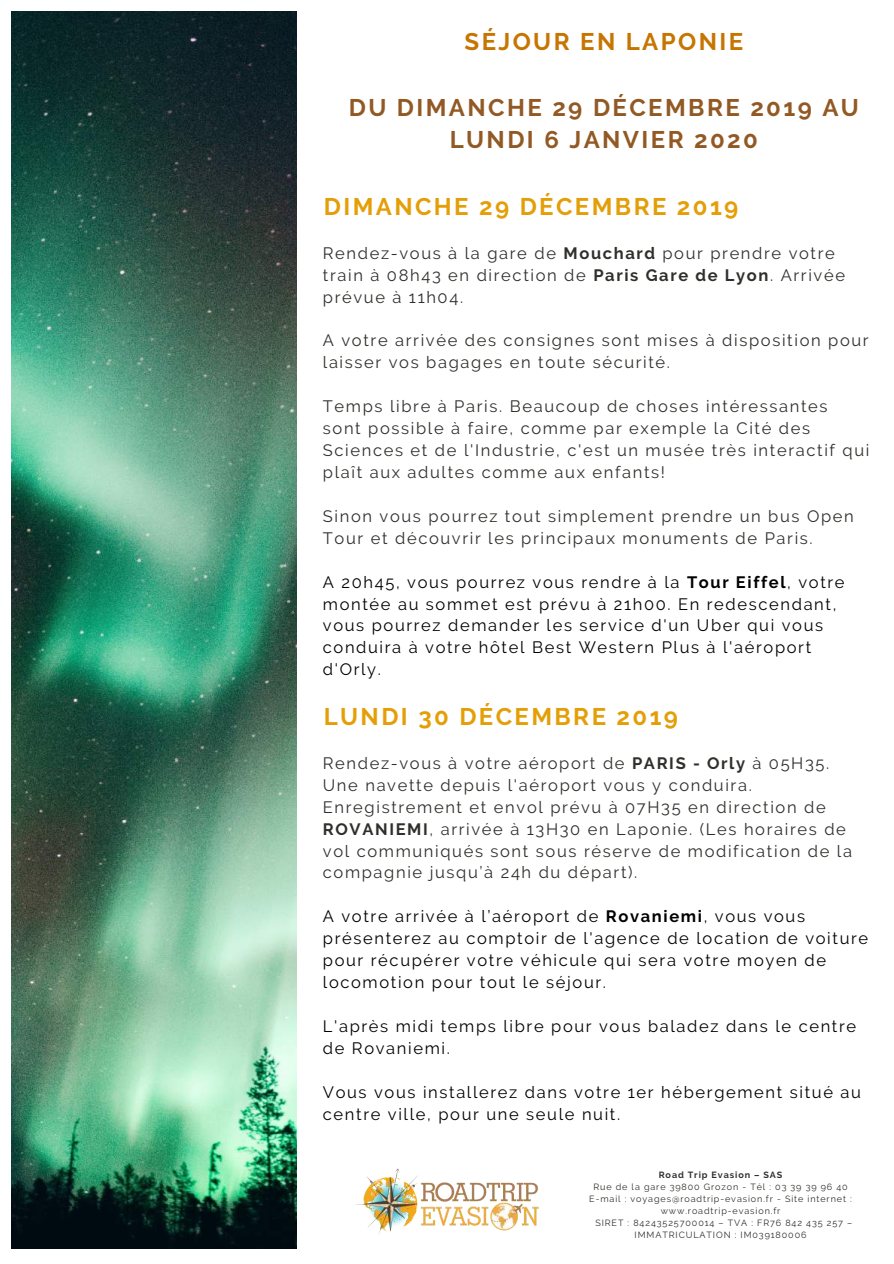
<style>
.page{position:relative;width:894px;height:1264px;background:#fff}
.page>*{position:absolute;margin:0;border:0;box-sizing:border-box;transform-origin:0 0}
.t1{font:700 24px/32.8px "Raleway";letter-spacing:.1em;color:#925924;text-align:center}
.t2{font:700 24px "Raleway";letter-spacing:.1em;color:#e49f08}
.t3{font:700 24px "Raleway";letter-spacing:.1em;color:#c67500}
.t4{font:16.5px/21.9px "Raleway";letter-spacing:.1em;color:#2f2f2c}
.t5{font:16.5px/21.9px "Raleway";letter-spacing:.1em;color:#000}
.t6{font:9px "Raleway";letter-spacing:.1em;color:#2f2f2c}
.t7{font:700 9px "Raleway";letter-spacing:.1em;color:#2f2f2c}
.s1{font-weight:700}
</style>
<div class="page">
<img style="left:11px;top:11px;width:285px;height:1237px">
<img style="left:356px;top:1168px;width:183px;height:67px">
<h1 class="t3" style="left:464px;top:27px;width:280px">SÉJOUR EN LAPONIE</h1>
<h1 class="t1" style="left:349px;top:91px;width:511px">DU DIMANCHE 29 DÉCEMBRE 2019 AU<br>LUNDI 6 JANVIER 2020</h1>
<h1 class="t2" style="left:324px;top:192px;width:416px">DIMANCHE 29 DÉCEMBRE 2019</h1>
<p class="t4" style="left:323px;top:242px;width:523px">Rendez-vous à la gare de <span class="s1">Mouchard</span> pour prendre votre train à 08h43 en direction de <span class="s1">Paris Gare de Lyon</span>. Arrivée prévue à 11h04.</p>
<p class="t4" style="left:323px;top:330px;width:547px">A votre arrivée des consignes sont mises à disposition pour laisser vos bagages en toute sécurité.</p>
<p class="t4" style="left:323px;top:395px;width:548px">Temps libre à Paris. Beaucoup de choses intéressantes sont possible à faire, comme par exemple la Cité des Sciences et de l'Industrie, c'est un musée très interactif qui plaît aux adultes comme aux enfants!</p>
<p class="t4" style="left:323px;top:505px;width:532px">Sinon vous pourrez tout simplement prendre un bus Open<br>Tour et découvrir les principaux monuments de Paris.</p>
<p class="t5" style="left:323px;top:571px;width:523px">A 20h45, vous pourrez vous rendre à la <span class="s1">Tour Eiffel</span>, votre montée au sommet est prévu à 21h00. En redescendant, vous pourrez demander les service d'un Uber qui vous conduira à votre hôtel Best Western Plus à l'aéroport d'Orly.</p>
<h1 class="t2" style="left:324px;top:702px;width:355px">LUNDI 30 DÉCEMBRE 2019</h1>
<p class="t4" style="left:323px;top:752px;width:530px">Rendez-vous à votre aéroport de <span class="s1">PARIS - Orly</span> à 05H35.<br>Une navette depuis l'aéroport vous y conduira.<br>Enregistrement et envol prévu à 07H35 en direction de <span class="s1">ROVANIEMI</span>, arrivée à 13H30 en Laponie. (Les horaires de vol communiqués sont sous réserve de modification de la compagnie jusqu’à 24h du départ).</p>
<p class="t5" style="left:323px;top:905px;width:546px">A votre arrivée à l’aéroport de <span class="s1">Rovaniemi</span>, vous vous présenterez au comptoir de l'agence de location de voiture pour récupérer votre véhicule qui sera votre moyen de locomotion pour tout le séjour.</p>
<p class="t5" style="left:323px;top:1015px;width:534px">L'après midi temps libre pour vous baladez dans le centre de Rovaniemi.</p>
<p class="t5" style="left:323px;top:1080px;width:539px">Vous vous installerez dans votre 1er hébergement situé au centre ville, pour une seule nuit.</p>
<p class="t7" style="left:658px;top:1169px;width:125px">Road Trip Evasion – SAS</p>
<p class="t6" style="left:593px;top:1181px;width:256px">Rue de la gare 39800 Grozon - Tél : 03 39 39 96 40</p>
<p class="t6" style="left:589px;top:1193px;width:264px">E-mail : voyages@roadtrip-evasion.fr - Site internet :</p>
<p class="t6" style="left:660px;top:1205px;width:121px">www.roadtrip-evasion.fr</p>
<p class="t6" style="left:595px;top:1217px;width:258px">SIRET : 84243525700014 – TVA : FR76 842 435 257 –</p>
<p class="t6" style="left:634px;top:1229px;width:173px">IMMATRICULATION : IM039180006</p>
</div>
